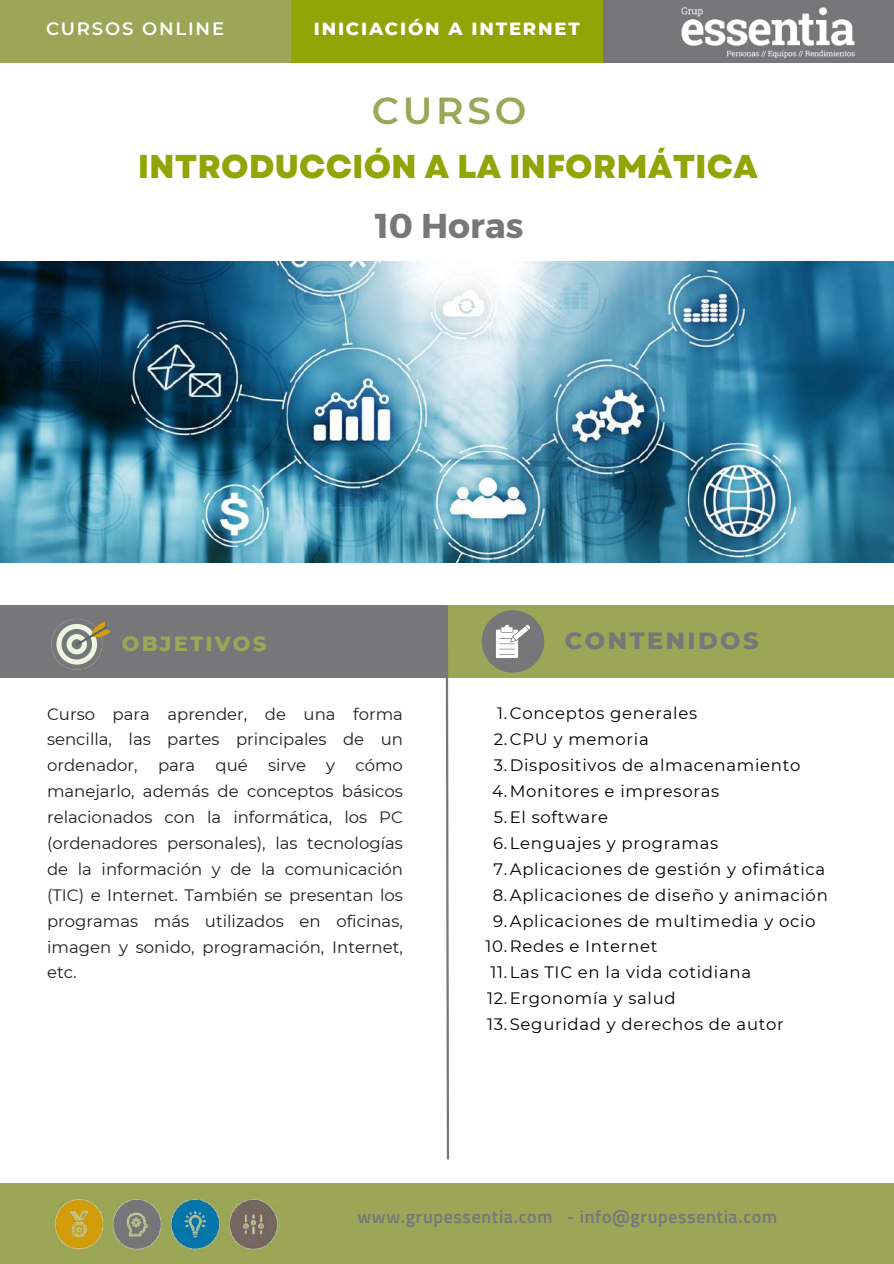
<style>
.page{position:relative;width:894px;height:1264px;background:#fff}
.page>*{position:absolute;margin:0;border:0;box-sizing:border-box;transform-origin:0 0}
.t1{font:600 37.5px "Montserrat";letter-spacing:.1em;color:#9ba657}
.t2{font:700 34.5px "Montserrat";color:#77777a}
.t3{font:800 33px "Garet";color:#90a607}
.t4{font:800 24px "Montserrat";letter-spacing:.1em;color:#77777a}
.t5{font:800 21px "Montserrat";letter-spacing:.1em;color:#9ba657}
.t6{font:600 18px "Titillium Web";letter-spacing:.035em;color:#77777a}
.t7{font:800 18px "Montserrat";letter-spacing:.1em;color:#fff}
.t8{font:600 18px "Montserrat";letter-spacing:.1em;color:#fff}
.t9{font:16.5px/25.8px "Montserrat";color:#231d1f;text-align:justify}
.t10{font:16.5px "Montserrat";letter-spacing:.045em;color:#000}
</style>
<div class="page">
<div style="left:0;top:0;width:291px;height:63px;background:#9ba657"></div>
<div style="left:291px;top:0;width:311px;height:63px;background:#90a607"></div>
<div style="left:602px;top:0;width:291px;height:63px;background:#77777a"></div>
<img style="left:681px;top:7px;width:173px;height:51px">
<div style="left:446px;top:605px;width:447px;height:72px;background:#9ba657"></div>
<div style="left:0;top:605px;width:446px;height:72px;background:#77777a"></div>
<svg style="left:51px;top:619px;width:60px;height:50px"></svg>
<img style="left:0;top:262px;width:893px;height:300px">
<div style="left:0;top:1183px;width:893px;height:80px;background:#9ba657"></div>
<img style="left:55px;top:1199px;width:223px;height:51px">
<svg style="left:444px;top:605px;width:6px;height:555px"></svg>
<svg style="left:481px;top:610px;width:63px;height:62px"></svg>
<p class="t8" style="left:46px;top:17px;width:179px">CURSOS ONLINE</p>
<p class="t7" style="left:314px;top:17px;width:267px">INICIACIÓN A INTERNET</p>
<h1 class="t1" style="left:371px;top:87px;width:156px">CURSO</h1>
<h3 class="t3" style="left:138px;top:142px;width:621px">INTRODUCCIÓN A LA INFORMÁTICA</h3>
<h2 class="t2" style="left:374px;top:203px;width:150px">10 Horas</h2>
<p class="t5" style="left:122px;top:630px;width:146px">OBJETIVOS</p>
<h3 class="t4" style="left:564px;top:625px;width:195px">CONTENIDOS</h3>
<p class="t9" style="left:47px;top:700px;width:357px">Curso para aprender, de una forma sencilla, las partes principales de un ordenador, para qué sirve y cómo manejarlo, además de conceptos básicos relacionados con la informática, los PC (ordenadores personales), las tecnologías de la información y de la comunicación (TIC) e Internet. También se presentan los programas más utilizados en oficinas, imagen y sonido, programación, Internet, etc.</p>
<p class="t10" style="left:497px;top:703px;width:201px">1.Conceptos generales</p>
<p class="t10" style="left:493px;top:729px;width:156px">2.CPU y memoria</p>
<p class="t10" style="left:493px;top:755px;width:308px">3.Dispositivos de almacenamiento</p>
<p class="t10" style="left:492px;top:781px;width:228px">4.Monitores e impresoras</p>
<p class="t10" style="left:493px;top:807px;width:116px">5.El software</p>
<p class="t10" style="left:493px;top:832px;width:226px">6.Lenguajes y programas</p>
<p class="t10" style="left:493px;top:858px;width:333px">7.Aplicaciones de gestión y ofimática</p>
<p class="t10" style="left:492px;top:884px;width:336px">8.Aplicaciones de diseño y animación</p>
<p class="t10" style="left:493px;top:910px;width:324px">9.Aplicaciones de multimedia y ocio</p>
<p class="t10" style="left:485px;top:936px;width:173px">10.Redes e Internet</p>
<p class="t10" style="left:490px;top:962px;width:262px">11.Las TIC en la vida cotidiana</p>
<p class="t10" style="left:487px;top:988px;width:190px">12.Ergonomía y salud</p>
<p class="t10" style="left:487px;top:1014px;width:298px">13.Seguridad y derechos de autor</p>
<p class="t6" style="left:357px;top:1202px;width:421px">www.grupessentia.com - info@grupessentia.com</p>
</div>
